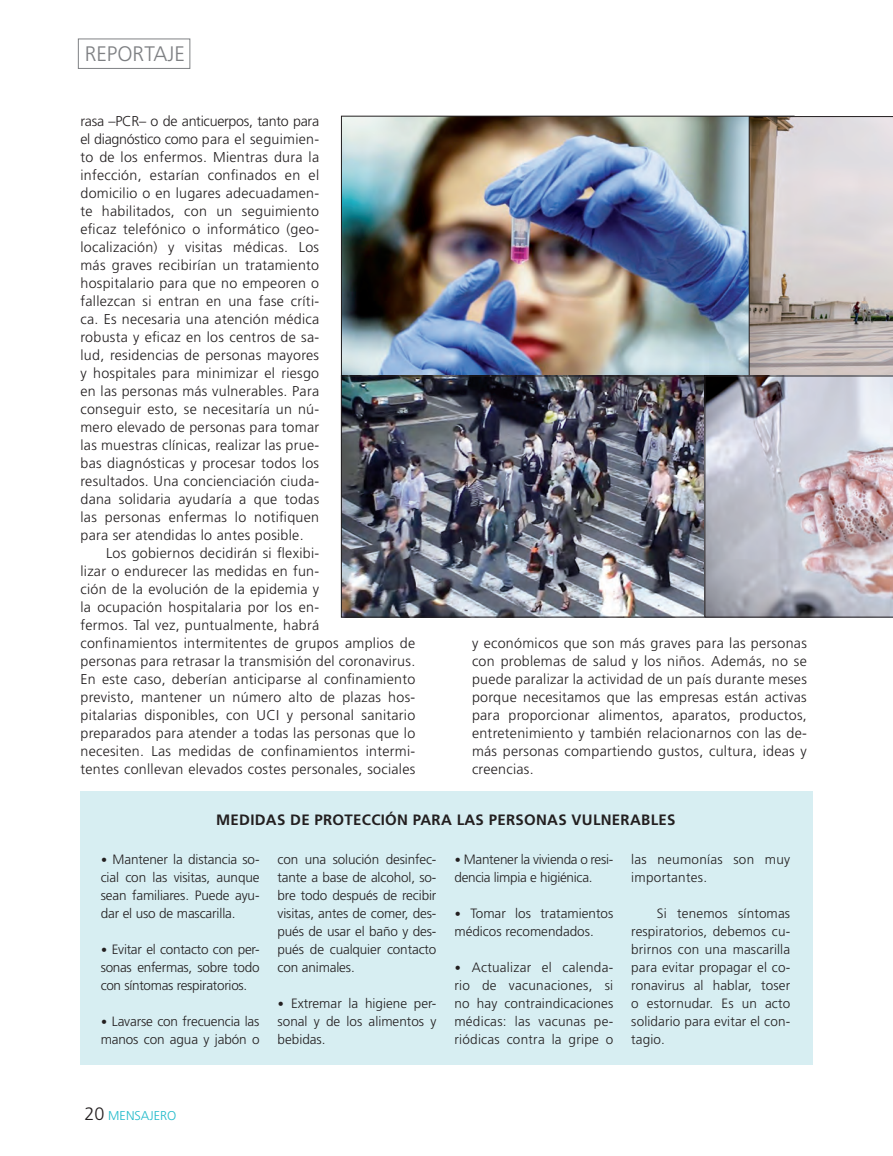
<style>
.page{position:relative;width:893px;height:1156px;background:#fff}
.page>*{position:absolute;margin:0;border:0;box-sizing:border-box;transform-origin:0 0}
.t1{font:300 21px "Frutiger LT Std";color:#7e8083}
.t2{font:700 15px "Frutiger LT Std";letter-spacing:.02em;color:#231f20}
.t3{font:300 14.25px/18px "Frutiger LT Std";letter-spacing:.02em;color:#231f20;text-align:justify}
.t4{font:300 13.5px/18px "Frutiger LT Std";color:#231f20;text-align:justify}
.t5{font:300 13.5px/18px "Frutiger LT Std";letter-spacing:-.02em;color:#231f20}
.t6{font:300 13.5px/18px "Frutiger LT Std";letter-spacing:.02em;color:#231f20}
.t7{font:300 12.75px "Frutiger LT Std";color:#20baca}
.s1{font-family:"Calibri";font-weight:400}
.s2{font-size:18px;color:#231f20}
</style>
<div class="page">
<div style="left:80px;top:792px;width:732px;height:273px;background:#d7eef2"></div>
<div style="left:78px;top:39px;width:112px;height:30px;border:1px solid #808285"></div>
<img style="left:343px;top:118px;width:405px;height:256px">
<svg style="left:748px;top:116px;width:144px;height:260px;background:#c2bcbb"></svg>
<img style="left:343px;top:378px;width:361px;height:237px">
<svg style="left:704px;top:376px;width:188px;height:241px;background:#bcb7c0"></svg>
<h1 class="t1" style="left:85px;top:42px;width:102px">REPORTAJE</h1>
<p class="t3" style="left:80px;top:112px;width:240px">rasa –PCR– o de anticuerpos, tanto para el diagnóstico como para el seguimien&shy;to de los enfermos. Mientras dura la infección, estarían confinados en el domicilio o en lugares adecuadamen&shy;te habilitados, con un seguimiento eficaz telefónico o informático (geo&shy;localización) y visitas médicas. Los más graves recibirían un tratamiento hospitalario para que no empeoren o fallezcan si entran en una fase críti&shy;ca. Es necesaria una atención médica robusta y eficaz en los centros de sa&shy;lud, residencias de personas mayores y hospitales para minimizar el riesgo en las personas más vulnerables. Para conseguir esto, se necesitaría un nú&shy;mero elevado de personas para tomar las muestras clínicas, realizar las prue&shy;bas diagnósticas y procesar todos los resultados. Una concienciación ciuda&shy;dana solidaria ayudaría a que todas las personas enfermas lo notifiquen para ser atendidas lo antes posible.</p>
<p class="t3" style="left:80px;top:544px;width:336px;text-align:left;text-indent:26px">Los gobiernos decidirán si flexibi-<br>lizar o endurecer las medidas en fun-<br>ción de la evolución de la epidemia y<br>la ocupación hospitalaria por los en-<br>fermos. Tal vez, puntualmente, habrá confinamientos intermitentes de grupos amplios de personas para retrasar la transmisión del coronavirus.<br>En este caso, deberían anticiparse al confinamiento previsto, mantener un número alto de plazas hos&shy;pitalarias disponibles, con UCI y personal sanitario preparados para atender a todas las personas que lo necesiten. Las medidas de confinamientos intermi&shy;tentes conllevan elevados costes personales, sociales</p>
<p class="t3" style="left:472px;top:634px;width:336px">y económicos que son más graves para las personas con problemas de salud y los niños. Además, no se puede paralizar la actividad de un país durante meses porque necesitamos que las empresas están activas para proporcionar alimentos, aparatos, productos, entretenimiento y también relacionarnos con las de&shy;más personas compartiendo gustos, cultura, ideas y creencias.</p>
<p class="t2" style="left:216px;top:811px;width:460px">MEDIDAS DE PROTECCIÓN PARA LAS PERSONAS VULNERABLES</p>
<p class="t4" style="left:101px;top:850px;width:160px"><span class="s1">•</span> Mantener la distancia so&shy;cial con las visitas, aunque sean familiares. Puede ayu&shy;dar el uso de mascarilla.</p>
<p class="t4" style="left:101px;top:940px;width:160px"><span class="s1">•</span> Evitar el contacto con per&shy;sonas enfermas, sobre todo con síntomas respiratorios.</p>
<p class="t4" style="left:101px;top:1012px;width:160px"><span class="s1">•</span> Lavarse con frecuencia las manos con agua y jabón o</p>
<p class="t4" style="left:277px;top:850px;width:160px">con una solución desinfec&shy;tante a base de alcohol, so&shy;bre todo después de recibir visitas, antes de comer, des&shy;pués de usar el baño y des&shy;pués de cualquier contacto con animales.</p>
<p class="t4" style="left:277px;top:994px;width:160px"><span class="s1">•</span> Extremar la higiene per&shy;sonal y de los alimentos y bebidas.</p>
<p class="t5" style="left:454px;top:850px;width:160px"><span class="s1">•</span> Mantener la vivienda o resi&shy;dencia limpia e higiénica.</p>
<p class="t4" style="left:454px;top:904px;width:160px"><span class="s1">•</span> Tomar los tratamientos médicos recomendados.</p>
<p class="t4" style="left:454px;top:958px;width:160px"><span class="s1">•</span> Actualizar el calenda&shy;rio de vacunaciones, si no hay contraindicaciones médicas: las vacunas pe&shy;riódicas contra la gripe o</p>
<p class="t6" style="left:631px;top:850px;width:160px">las neumonías son muy importantes.</p>
<p class="t4" style="left:631px;top:904px;width:160px;text-align:left;text-indent:26px">Si tenemos síntomas respiratorios, debemos cu--- brirnos con una mascarilla para evitar propagar el co&shy;ronavirus al hablar, toser o estornudar. Es un acto solidario para evitar el con&shy;tagio.</p>
<p class="t7" style="left:84px;top:1108px;width:93px"><span class="s2">20</span> MENSAJERO</p>
</div>
